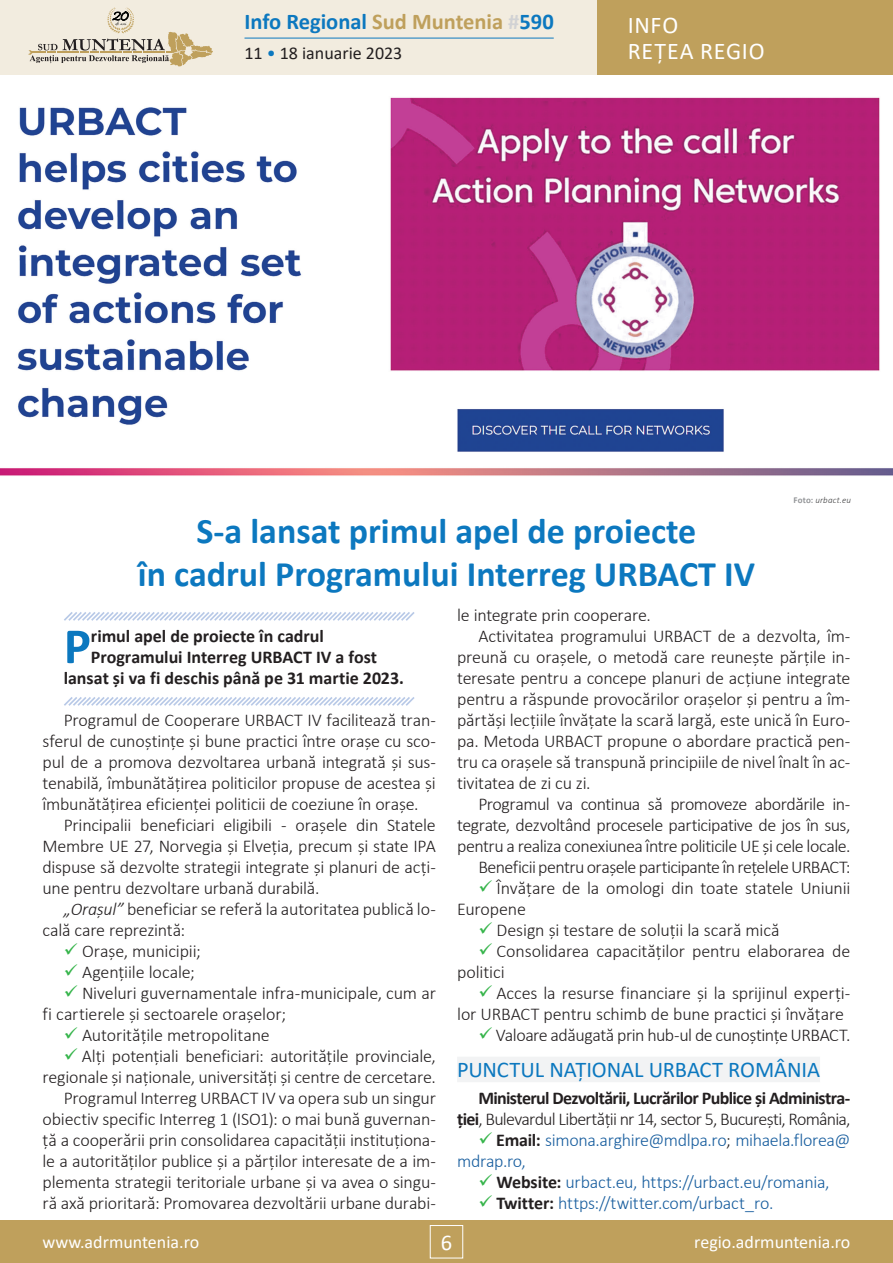
<style>
.page{position:relative;width:893px;height:1263px;background:#fff}
.page>*{position:absolute;margin:0;border:0;box-sizing:border-box;transform-origin:0 0}
.t1{font:700 51.15px "Calibri";color:#0c78bf}
.t2{font:700 36px/43.2px "Calibri";color:#0c78bf;text-align:center}
.t3{font:24px/25.5px "Calibri";letter-spacing:.03em;color:#fff}
.t4{font:22.5px "Calibri";letter-spacing:-.005em;color:#0c78bf}
.t5{font:700 22.5px "Calibri";color:#0c78bf}
.t6{font:22.5px "Calibri";color:#fff}
.t7{font:300 18px "Calibri";letter-spacing:-.015em;color:#231f20}
.t8{font:300 18px "Calibri";letter-spacing:-.015em;color:#175d9e}
.t9{font:700 18px "Calibri";letter-spacing:-.005em;color:#231f20}
.t10{font:300 18px "Calibri";letter-spacing:-.045em;color:#231f20}
.t11{font:700 18px "Calibri";letter-spacing:-.035em;color:#231f20}
.t12{font:300 18px "Calibri";letter-spacing:-.035em;color:#231f20}
.t13{font:18px "Calibri";color:#fff}
.t14{font:18px "Calibri";color:#231f20}
.t15{font:italic 300 9px "Calibri";letter-spacing:.02em;color:#3e3e3f}
.s1{color:#bfa05c}
.s2{color:#d1d2d4}
.s3{color:#0c78bf}
.s4{font-weight:700;font-style:normal;color:#939598}
.s5{font-style:italic}
.s6{font-weight:700}
.s7{font-weight:700;color:#231f20}
.s8{color:#231f20}
</style>
<div class="page">
<div style="left:0;top:1220px;width:893px;height:43px;background:#bfa05c"></div>
<div style="left:430px;top:1225px;width:33px;height:33px;border:1px solid #fff"></div>
<div style="left:0;top:0;width:893px;height:75px;background:#f2ecdf"></div>
<div style="left:597px;top:0;width:296px;height:75px;background:#bfa05c"></div>
<hr style="left:244px;top:38px;width:310px;height:1px;background:#0c78bf">
<svg style="left:29px;top:8px;width:184px;height:58px"></svg>
<svg style="left:64px;top:612px;width:351px;height:9px"></svg>
<svg style="left:64px;top:697px;width:351px;height:9px"></svg>
<div style="left:457px;top:1057px;width:363px;height:25px;background:#f2f3f4"></div>
<img style="left:0;top:97px;width:893px;height:379px">
<p class="t5" style="left:244px;top:6px;width:311px">Info Regional <span class="s1">Sud Muntenia</span> <span class="s2">#</span>590</p>
<p class="t14" style="left:244px;top:41px;width:159px">11 <span class="s3">•</span> 18 ianuarie 2023</p>
<h3 class="t3" style="left:628px;top:12px;width:138px">INFO<br>REȚEA REGIO</h3>
<h2 class="t2" style="left:138px;top:509px;width:619px">S-a lansat primul apel de proiecte<br>în cadrul Programului Interreg URBACT IV</h2>
<p class="t15" style="left:793px;top:494px;width:59px"><span class="s4">Foto:</span> urbact.eu</p>
<h1 class="t1" style="left:64px;top:610px;width:29px">P</h1>
<p class="t9" style="left:91px;top:623px;width:234px">rimul apel de proiecte în cadrul</p>
<p class="t9" style="left:91px;top:644px;width:288px">Programului Interreg URBACT IV a fost</p>
<p class="t9" style="left:64px;top:665px;width:342px">lansat și va fi deschis până pe 31 martie 2023.</p>
<p class="t7" style="left:64px;top:709px;width:374px">Programul de Cooperare URBACT IV facilitează tran-</p>
<p class="t7" style="left:43px;top:730px;width:395px">sferul de cunoștințe și bune practici între orașe cu sco-</p>
<p class="t7" style="left:43px;top:751px;width:395px">pul de a promova dezvoltarea urbană integrată și sus-</p>
<p class="t7" style="left:43px;top:772px;width:395px">tenabilă, îmbunătățirea politicilor propuse de acestea și</p>
<p class="t7" style="left:43px;top:793px;width:378px">îmbunătățirea eficienței politicii de coeziune în orașe.</p>
<p class="t7" style="left:64px;top:814px;width:374px">Principalii beneficiari eligibili - orașele din Statele</p>
<p class="t7" style="left:43px;top:835px;width:395px">Membre UE 27, Norvegia și Elveția, precum și state IPA</p>
<p class="t7" style="left:43px;top:856px;width:395px">dispuse să dezvolte strategii integrate și planuri de acți-</p>
<p class="t7" style="left:43px;top:877px;width:278px">une pentru dezvoltare urbană durabilă.</p>
<p class="t7" style="left:64px;top:898px;width:374px"><span class="s5">„Orașul”</span> beneficiar se referă la autoritatea publică lo-</p>
<p class="t7" style="left:43px;top:919px;width:144px">cală care reprezintă:</p>
<p class="t7" style="left:82px;top:940px;width:120px">Orașe, municipii;</p>
<p class="t7" style="left:82px;top:961px;width:114px">Agențiile locale;</p>
<p class="t7" style="left:82px;top:982px;width:355px">Niveluri guvernamentale infra-municipale, cum ar</p>
<p class="t7" style="left:43px;top:1003px;width:245px">fi cartierele și sectoarele orașelor;</p>
<p class="t7" style="left:82px;top:1024px;width:189px">Autoritățile metropolitane</p>
<p class="t7" style="left:82px;top:1045px;width:356px">Alți potențiali beneficiari: autoritățile provinciale,</p>
<p class="t7" style="left:43px;top:1066px;width:395px">regionale și naționale, universități și centre de cercetare.</p>
<p class="t7" style="left:64px;top:1087px;width:374px">Programul Interreg URBACT IV va opera sub un singur</p>
<p class="t7" style="left:43px;top:1108px;width:395px">obiectiv specific Interreg 1 (ISO1): o mai bună guvernan-</p>
<p class="t7" style="left:43px;top:1129px;width:395px">ță a cooperării prin consolidarea capacității instituționa-</p>
<p class="t7" style="left:43px;top:1150px;width:395px">le a autorităților publice și a părților interesate de a im-</p>
<p class="t7" style="left:43px;top:1171px;width:395px">plementa strategii teritoriale urbane și va avea o singu-</p>
<p class="t7" style="left:43px;top:1192px;width:395px">ră axă prioritară: Promovarea dezvoltării urbane durabi-</p>
<p class="t7" style="left:457px;top:604px;width:195px">le integrate prin cooperare.</p>
<p class="t7" style="left:478px;top:625px;width:374px">Activitatea programului URBACT de a dezvolta, îm-</p>
<p class="t7" style="left:457px;top:646px;width:395px">preună cu orașele, o metodă care reunește părțile in-</p>
<p class="t7" style="left:457px;top:667px;width:395px">teresate pentru a concepe planuri de acțiune integrate</p>
<p class="t7" style="left:457px;top:688px;width:395px">pentru a răspunde provocărilor orașelor și pentru a îm-</p>
<p class="t7" style="left:457px;top:709px;width:395px">părtăși lecțiile învățate la scară largă, este unică în Euro-</p>
<p class="t7" style="left:457px;top:730px;width:395px">pa. Metoda URBACT propune o abordare practică pen-</p>
<p class="t7" style="left:457px;top:751px;width:395px">tru ca orașele să transpună principiile de nivel înalt în ac-</p>
<p class="t7" style="left:457px;top:772px;width:135px">tivitatea de zi cu zi.</p>
<p class="t7" style="left:478px;top:793px;width:374px">Programul va continua să promoveze abordările in-</p>
<p class="t7" style="left:457px;top:814px;width:395px">tegrate, dezvoltând procesele participative de jos în sus,</p>
<p class="t7" style="left:457px;top:835px;width:395px">pentru a realiza conexiunea între politicile UE și cele locale.</p>
<p class="t12" style="left:478px;top:856px;width:374px">Beneficii pentru orașele participante în rețelele URBACT:</p>
<p class="t7" style="left:497px;top:877px;width:355px">Învățare de la omologi din toate statele Uniunii</p>
<p class="t7" style="left:457px;top:898px;width:70px">Europene</p>
<p class="t7" style="left:497px;top:919px;width:285px">Design și testare de soluții la scară mică</p>
<p class="t7" style="left:497px;top:940px;width:355px">Consolidarea capacităților pentru elaborarea de</p>
<p class="t7" style="left:457px;top:961px;width:49px">politici</p>
<p class="t7" style="left:497px;top:982px;width:355px">Acces la resurse financiare și la sprijinul experți-</p>
<p class="t7" style="left:457px;top:1003px;width:388px">lor URBACT pentru schimb de bune practici și învățare</p>
<p class="t7" style="left:496px;top:1024px;width:356px">Valoare adăugată prin hub-ul de cunoștințe URBACT.</p>
<p class="t4" style="left:457px;top:1053px;width:364px">PUNCTUL NAȚIONAL URBACT ROMÂNIA</p>
<p class="t11" style="left:478px;top:1085px;width:374px">Ministerul Dezvoltării, Lucrărilor Publice și Administra-</p>
<p class="t10" style="left:457px;top:1108px;width:395px"><span class="s6">ției</span>, Bulevardul Libertății nr 14, sector 5, București, România,</p>
<p class="t8" style="left:496px;top:1129px;width:356px"><span class="s7">Email:</span> simona.arghire@mdlpa.ro<span class="s8">;</span> mihaela.florea@</p>
<p class="t8" style="left:457px;top:1150px;width:70px">mdrap.ro,</p>
<p class="t8" style="left:496px;top:1171px;width:335px"><span class="s7">Website:</span> urbact.eu, https://urbact.eu/romania,</p>
<p class="t8" style="left:496px;top:1192px;width:279px"><span class="s7">Twitter:</span> https://twitter.com/urbact_ro.</p>
<p class="t13" style="left:43px;top:1230px;width:158px">www.adrmuntenia.ro</p>
<p class="t6" style="left:441px;top:1226px;width:13px">6</p>
<p class="t13" style="left:694px;top:1230px;width:158px">regio.adrmuntenia.ro</p>
</div>
